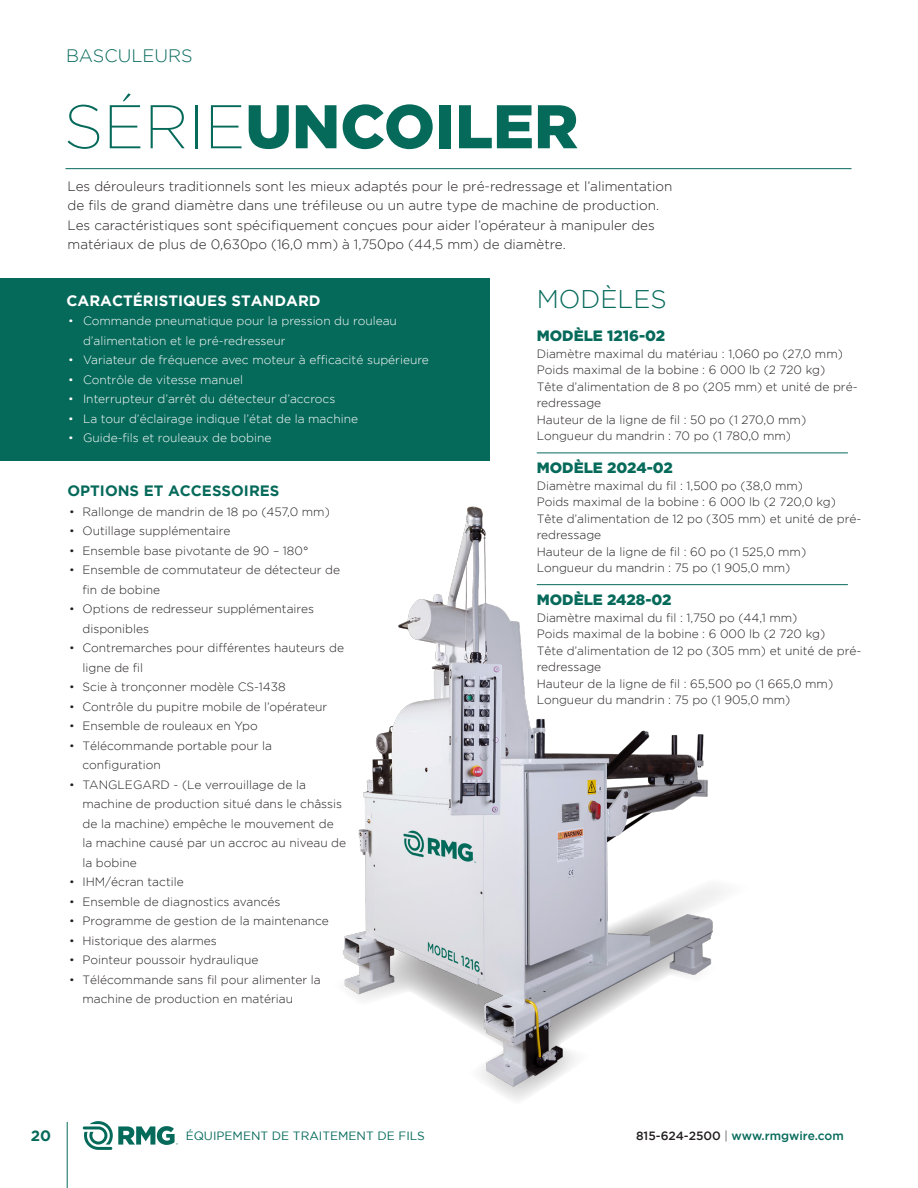
<style>
.page{position:relative;width:918px;height:1188px;background:#fff}
.page>*{position:absolute;margin:0;border:0;box-sizing:border-box;transform-origin:0 0}
.t1{font:900 61.5px "Gotham";color:#066a5b}
.t2{font:300 25.5px "Gotham";color:#066a5b}
.t3{font:300 18px "Gotham";color:#066a5b}
.t4{font:900 15px "Gotham";color:#066a5b}
.t5{font:700 15px "Gotham";color:#fff}
.t6{font:700 15px "Gotham";color:#066a5b}
.t7{font:300 13.5px/19.5px "Gotham";color:#231f20}
.t8{font:300 12px/19.5px "Gotham";color:#231f20}
.t9{font:300 12px/19.5px "Gotham";color:#fff}
.t10{font:12px "Gotham";color:#066a5b}
.t11{font:500 12px "Gotham";color:#066a5b}
.s1{font-weight:200}
.s2{color:#231f20}
.s3{font-weight:300;color:#231f20}
</style>
<div class="page">
<hr style="left:67px;top:1122px;width:1px;height:66px;background:#066a5b">
<svg style="left:83px;top:1121px;width:95px;height:29px"></svg>
<img style="left:342px;top:506px;width:393px;height:594px">
<hr style="left:66px;top:168px;width:786px;height:1px;background:#066a5b">
<div style="left:0;top:278px;width:489px;height:182px;background:#066a5b"></div>
<hr style="left:537px;top:453px;width:311px;height:1px;background:#066a5b">
<hr style="left:537px;top:584px;width:311px;height:1px;background:#066a5b">
<h3 class="t3" style="left:66px;top:45px;width:128px">BASCULEURS</h3>
<p class="t1" style="left:64px;top:91px;width:516px"><span class="s1">SÉRIE</span>UNCOILER</p>
<p class="t7" style="left:68px;top:176px;width:607px">Les dérouleurs traditionnels sont les mieux adaptés pour le pré-redressage et l’alimentation de fils de grand diamètre dans une tréfileuse ou un autre type de machine de production.<br>Les caractéristiques sont spécifiquement conçues pour aider l’opérateur à manipuler des matériaux de plus de 0,630po (16,0 mm) à 1,750po (44,5 mm) de diamètre.</p>
<p class="t2" style="left:537px;top:285px;width:132px">MODÈLES</p>
<p class="t4" style="left:537px;top:327px;width:130px">MODÈLE 1216-02</p>
<p class="t8" style="left:537px;top:343px;width:308px">Diamètre maximal du matériau : 1,060 po (27,0 mm)</p>
<p class="t8" style="left:537px;top:360px;width:290px">Poids maximal de la bobine : 6 000 lb (2 720 kg)</p>
<p class="t8" style="left:537px;top:378px;width:322px;line-height:16.5px">Tête d’alimentation de 8 po (205 mm) et unité de pré&shy;redressage</p>
<p class="t8" style="left:537px;top:409px;width:271px">Hauteur de la ligne de fil : 50 po (1 270,0 mm)</p>
<p class="t8" style="left:537px;top:426px;width:256px">Longueur du mandrin : 70 po (1 780,0 mm)</p>
<p class="t4" style="left:537px;top:459px;width:138px">MODÈLE 2024-02</p>
<p class="t8" style="left:537px;top:475px;width:268px">Diamètre maximal du fil : 1,500 po (38,0 mm)</p>
<p class="t8" style="left:537px;top:492px;width:301px">Poids maximal de la bobine : 6 000 lb (2 720,0 kg)</p>
<p class="t8" style="left:537px;top:510px;width:326px;line-height:16.5px">Tête d’alimentation de 12 po (305 mm) et unité de pré&shy;redressage</p>
<p class="t8" style="left:537px;top:541px;width:271px">Hauteur de la ligne de fil : 60 po (1 525,0 mm)</p>
<p class="t8" style="left:537px;top:558px;width:255px">Longueur du mandrin : 75 po (1 905,0 mm)</p>
<p class="t4" style="left:537px;top:591px;width:136px">MODÈLE 2428-02</p>
<p class="t8" style="left:537px;top:607px;width:262px">Diamètre maximal du fil : 1,750 po (44,1 mm)</p>
<p class="t8" style="left:537px;top:624px;width:290px">Poids maximal de la bobine : 6 000 lb (2 720 kg)</p>
<p class="t8" style="left:537px;top:642px;width:326px;line-height:16.5px">Tête d’alimentation de 12 po (305 mm) et unité de pré&shy;redressage</p>
<p class="t8" style="left:537px;top:673px;width:298px">Hauteur de la ligne de fil : 65,500 po (1 665,0 mm)</p>
<p class="t8" style="left:537px;top:690px;width:255px">Longueur du mandrin : 75 po (1 905,0 mm)</p>
<p class="t5" style="left:67px;top:292px;width:256px">CARACTÉRISTIQUES STANDARD</p>
<p class="t9" style="left:83px;top:311px;width:315px;text-indent:-15px">• Commande pneumatique pour la pression du rouleau d’alimentation et le pré-redresseur</p>
<p class="t9" style="left:68px;top:350px;width:362px">• Variateur de fréquence avec moteur à efficacité supérieure</p>
<p class="t9" style="left:68px;top:370px;width:177px">• Contrôle de vitesse manuel</p>
<p class="t9" style="left:68px;top:389px;width:269px">• Interrupteur d’arrêt du détecteur d’accrocs</p>
<p class="t9" style="left:68px;top:409px;width:292px">• La tour d’éclairage indique l’état de la machine</p>
<p class="t9" style="left:68px;top:428px;width:205px">• Guide-fils et rouleaux de bobine</p>
<p class="t6" style="left:68px;top:482px;width:214px">OPTIONS ET ACCESSOIRES</p>
<p class="t8" style="left:69px;top:502px;width:262px">• Rallonge de mandrin de 18 po (457,0 mm)</p>
<p class="t8" style="left:69px;top:521px;width:163px">• Outillage supplémentaire</p>
<p class="t8" style="left:69px;top:541px;width:241px">• Ensemble base pivotante de 90 – 180°</p>
<p class="t8" style="left:82px;top:560px;width:259px;text-indent:-14px">• Ensemble de commutateur de détecteur de fin de bobine</p>
<p class="t8" style="left:82px;top:599px;width:233px;text-indent:-14px">• Options de redresseur supplémentaires disponibles</p>
<p class="t8" style="left:82px;top:638px;width:263px;text-indent:-14px">• Contremarches pour différentes hauteurs de ligne de fil</p>
<p class="t8" style="left:69px;top:677px;width:218px">• Scie à tronçonner modèle CS-1438</p>
<p class="t8" style="left:69px;top:697px;width:260px">• Contrôle du pupitre mobile de l’opérateur</p>
<p class="t8" style="left:69px;top:716px;width:190px">• Ensemble de rouleaux en Ypo</p>
<p class="t8" style="left:82px;top:736px;width:191px;text-indent:-14px">• Télécommande portable pour la configuration</p>
<p class="t8" style="left:82px;top:775px;width:265px;text-indent:-14px">• TANGLEGARD - (Le verrouillage de la machine de production situé dans le châssis de la machine) empêche le mouvement de la machine causé par un accroc au niveau de la bobine</p>
<p class="t8" style="left:69px;top:872px;width:116px">• IHM/écran tactile</p>
<p class="t8" style="left:69px;top:892px;width:213px">• Ensemble de diagnostics avancés</p>
<p class="t8" style="left:69px;top:911px;width:261px">• Programme de gestion de la maintenance</p>
<p class="t8" style="left:69px;top:931px;width:149px">• Historique des alarmes</p>
<p class="t8" style="left:69px;top:950px;width:191px">• Pointeur poussoir hydraulique</p>
<p class="t8" style="left:82px;top:970px;width:240px;text-indent:-14px">• Télécommande sans fil pour alimenter la machine de production en matériau</p>
<p class="t6" style="left:31px;top:1127px;width:22px">20</p>
<p class="t10" style="left:186px;top:1129px;width:241px">ÉQUIPEMENT DE TRAITEMENT DE FILS</p>
<p class="t11" style="left:636px;top:1129px;width:209px"><span class="s2">815-624-2500</span> <span class="s3">|</span> www.rmgwire.com</p>
</div>
